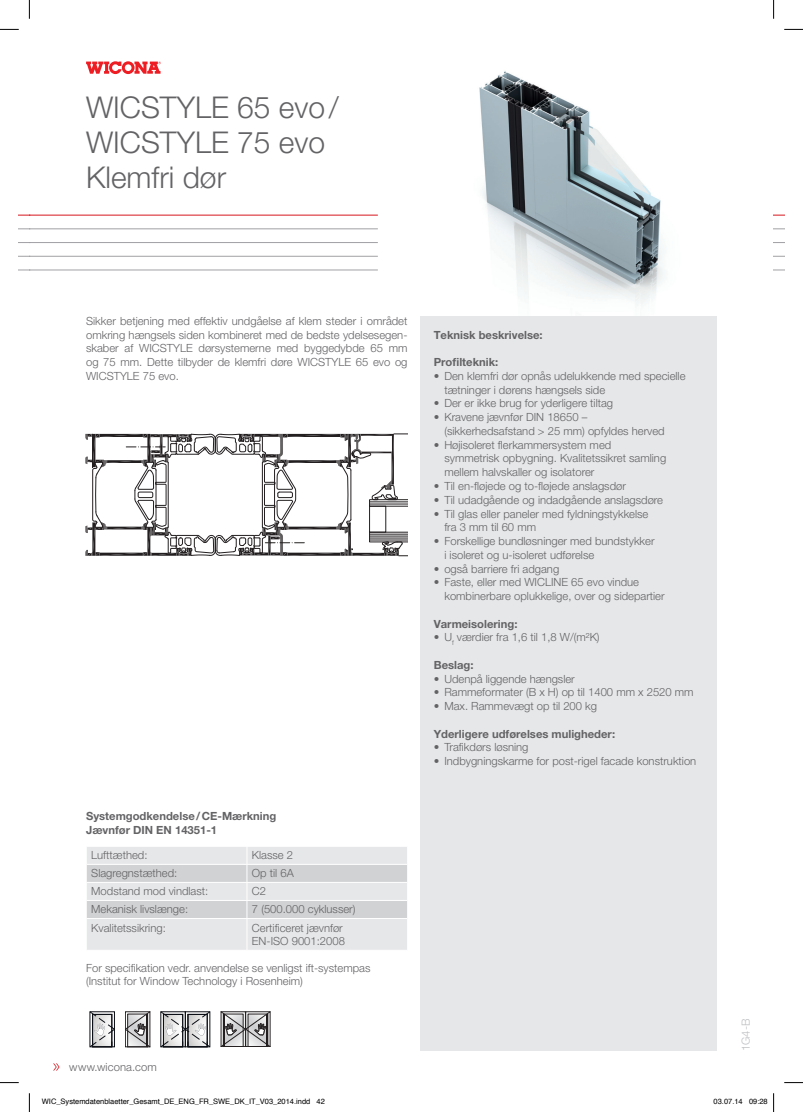
<style>
.page{position:relative;width:803px;height:1112px;background:#fff}
.page>*{position:absolute;margin:0;border:0;box-sizing:border-box;transform-origin:0 0}
.t1{font:300 30px/35px "Helvetica Neue LT Pro";color:#636366}
.t2{font:300 11.25px/13.8px "Helvetica Neue LT Pro";color:#636366}
.t3{font:700 11.25px/13.8px "Helvetica Neue LT Pro";color:#636366}
.t4{font:300 11.25px "Helvetica Neue LT Pro";color:#bebfc2}
.t5{font:7.5px "Helvetica";color:#000}
</style>
<div class="page">
<svg style="left:86px;top:61px;width:75px;height:13px"></svg>
<hr style="left:29px;top:215px;width:349px;height:1px;background:#d7171f">
<hr style="left:29px;top:228px;width:349px;height:1px;background:#a1a1a5">
<hr style="left:29px;top:242px;width:349px;height:1px;background:#a1a1a5">
<hr style="left:29px;top:256px;width:349px;height:1px;background:#a1a1a5">
<hr style="left:29px;top:269px;width:349px;height:1px;background:#a1a1a5">
<img style="left:479px;top:71px;width:185px;height:233px">
<div style="left:420px;top:316px;width:297px;height:734px;background:#e6e7e9"></div>
<svg style="left:90px;top:1011px;width:25px;height:35px"></svg>
<svg style="left:125px;top:1015px;width:25px;height:32px"></svg>
<div style="left:127px;top:1013px;width:21px;height:33px;border:1px solid #231f20"></div>
<div style="left:125px;top:1011px;width:25px;height:35px;border:1px solid #231f20"></div>
<svg style="left:160px;top:1011px;width:50px;height:35px"></svg>
<svg style="left:225px;top:1011px;width:46px;height:35px"></svg>
<div style="left:248px;top:1013px;width:20px;height:33px;border:1px solid #231f20"></div>
<div style="left:223px;top:1013px;width:20px;height:33px;border:1px solid #231f20"></div>
<div style="left:245px;top:1011px;width:25px;height:35px;border:1px solid #231f20"></div>
<div style="left:221px;top:1011px;width:25px;height:35px;border:1px solid #231f20"></div>
<svg style="left:85px;top:433px;width:322px;height:123px"></svg>
<svg style="left:53px;top:1063px;width:7px;height:7px"></svg>
<svg style="left:87px;top:847px;width:320px;height:103px;background:#e0e1e3"></svg>
<hr style="left:247px;top:900px;width:160px;height:1px;background:#fff">
<svg style="left:0;top:29px;width:19px;height:1px"></svg>
<svg style="left:784px;top:29px;width:19px;height:1px"></svg>
<svg style="left:0;top:1082px;width:19px;height:1px"></svg>
<svg style="left:784px;top:1082px;width:19px;height:1px"></svg>
<svg style="left:29px;top:0;width:1px;height:19px"></svg>
<svg style="left:29px;top:1093px;width:1px;height:18px"></svg>
<svg style="left:773px;top:0;width:1px;height:19px"></svg>
<svg style="left:773px;top:1093px;width:1px;height:18px"></svg>
<h1 class="t1" style="left:86px;top:89px;width:254px">WICSTYLE 65 evo /<br>WICSTYLE 75 evo<br>Klemfri dør</h1>
<p class="t2" style="left:86px;top:314px;width:323px;text-align:justify">Sikker betjening med effektiv undgåelse af klem steder i området omkring hængsels siden kombineret med de bedste ydelsesegen&shy;skaber af WICSTYLE dørsystemerne med byggedybde 65 mm og 75 mm. Dette tilbyder de klemfri døre WICSTYLE 65 evo og WICSTYLE 75 evo.</p>
<p class="t3" style="left:86px;top:808px;width:192px">Systemgodkendelse / CE-Mærkning<br>Jævnfør DIN EN 14351-1</p>
<p class="t2" style="left:91px;top:848px;width:58px">Lufttæthed:</p>
<p class="t2" style="left:252px;top:848px;width:43px">Klasse 2</p>
<p class="t2" style="left:91px;top:866px;width:88px">Slagregnstæthed:</p>
<p class="t2" style="left:252px;top:866px;width:43px">Op til 6A</p>
<p class="t2" style="left:91px;top:884px;width:119px">Modstand mod vindlast:</p>
<p class="t2" style="left:252px;top:884px;width:16px">C2</p>
<p class="t2" style="left:91px;top:902px;width:98px">Mekanisk livslænge:</p>
<p class="t2" style="left:252px;top:902px;width:105px">7 (500.000 cyklusser)</p>
<p class="t2" style="left:91px;top:920px;width:76px">Kvalitetssikring:</p>
<p class="t2" style="left:252px;top:920px;width:94px">Certificeret jævnfør<br>EN-ISO 9001:2008</p>
<p class="t2" style="left:86px;top:960px;width:286px">For specifikation vedr. anvendelse se venligst ift-systempas (Institut for Window Technology i Rosenheim)</p>
<p class="t3" style="left:434px;top:327px;width:110px">Teknisk beskrivelse:</p>
<p class="t3" style="left:434px;top:355px;width:66px">Profilteknik:</p>
<p class="t2" style="left:444px;top:369px;width:243px;text-indent:-11px">• Den klemfri dør opnås udelukkende med specielle tætninger i dørens hængsels side</p>
<p class="t2" style="left:434px;top:396px;width:181px">• Der er ikke brug for yderligere tiltag</p>
<p class="t2" style="left:444px;top:410px;width:222px;text-indent:-11px">• Kravene jævnfør DIN 18650 – (sikkerhedsafstand &gt; 25 mm) opfyldes herved</p>
<p class="t2" style="left:444px;top:437px;width:223px;text-indent:-11px">• Højisoleret flerkammersystem med symmetrisk opbygning. Kvalitetssikret samling mellem halvskaller og isolatorer</p>
<p class="t2" style="left:434px;top:478px;width:194px">• Til en-fløjede og to-fløjede anslagsdør</p>
<p class="t2" style="left:434px;top:492px;width:231px">• Til udadgående og indadgående anslagsdøre</p>
<p class="t2" style="left:444px;top:506px;width:206px;text-indent:-11px">• Til glas eller paneler med fyldningstykkelse fra 3 mm til 60 mm</p>
<p class="t2" style="left:444px;top:533px;width:212px;text-indent:-11px">• Forskellige bundløsninger med bundstykker i isoleret og u-isoleret udførelse</p>
<p class="t2" style="left:434px;top:561px;width:127px">• også barriere fri adgang</p>
<p class="t2" style="left:444px;top:575px;width:222px;text-indent:-11px">• Faste, eller med WICLINE 65 evo vindue kombinerbare oplukkelige, over og sidepartier</p>
<p class="t3" style="left:434px;top:616px;width:85px">Varmeisolering:</p>
<p class="t2" style="left:434px;top:630px;width:167px">• U<sub>f</sub> værdier fra 1,6 til 1,8 W/(m²K)</p>
<p class="t3" style="left:434px;top:657px;width:41px">Beslag:</p>
<p class="t2" style="left:434px;top:671px;width:143px">• Udenpå liggende hængsler</p>
<p class="t2" style="left:434px;top:685px;width:261px">• Rammeformater (B x H) op til 1400 mm x 2520 mm</p>
<p class="t2" style="left:434px;top:699px;width:165px">• Max. Rammevægt op til 200 kg</p>
<p class="t3" style="left:434px;top:726px;width:183px">Yderligere udførelses muligheder:</p>
<p class="t2" style="left:434px;top:740px;width:96px">• Trafikdørs løsning</p>
<p class="t2" style="left:434px;top:754px;width:264px">• Indbygningskarme for post-rigel facade konstruktion</p>
<p class="t2" style="left:69px;top:1059px;width:89px">www.wicona.com</p>
<p class="t4" style="left:739px;top:1050px;width:33px;rotate:-90deg">1G4-B</p>
<p class="t5" style="left:42px;top:1095px;width:285px">WIC_Systemdatenblaetter_Gesamt_DE_ENG_FR_SWE_DK_IT_V03_2014.indd 42</p>
<p class="t5" style="left:713px;top:1095px;width:56px">03.07.14 09:28</p>
</div>
